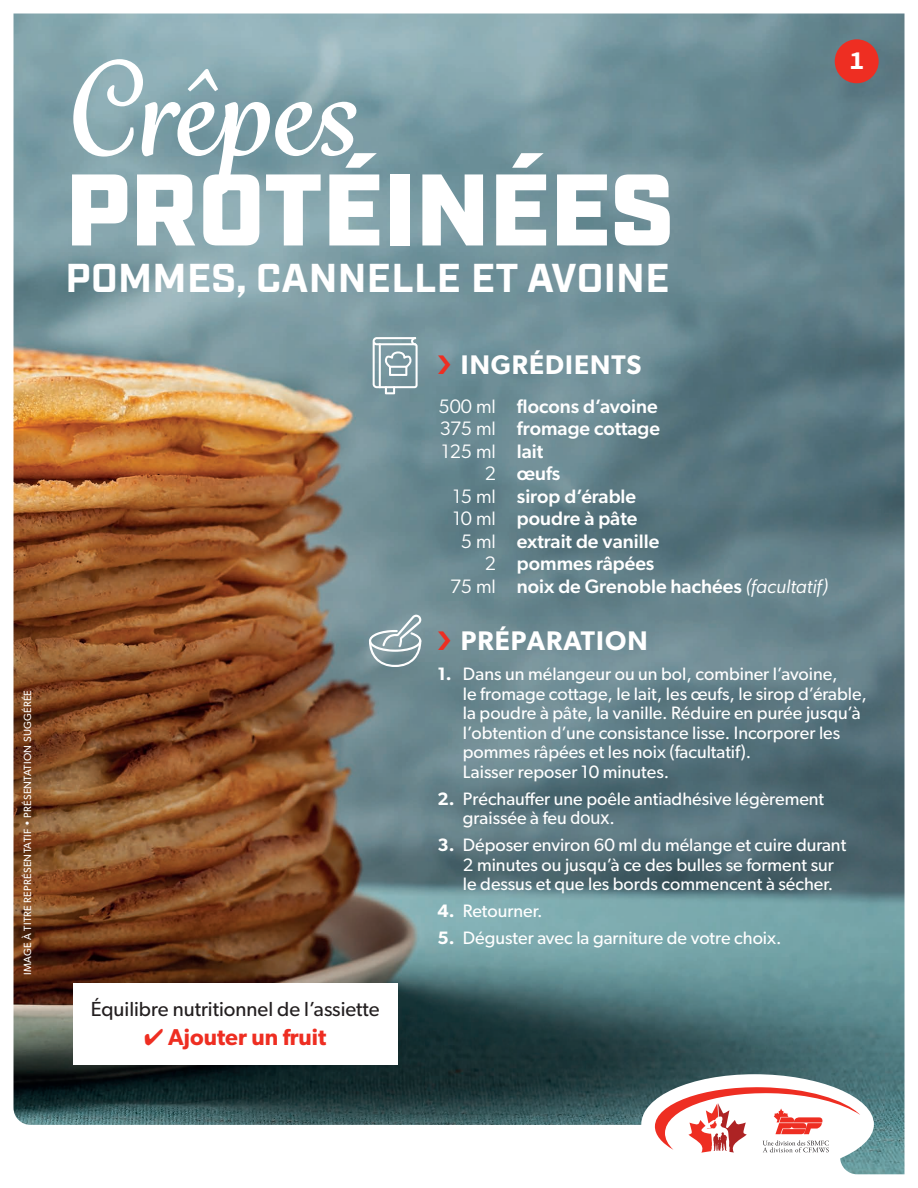
<style>
.page{position:relative;width:918px;height:1188px;background:#fff}
.page>*{position:absolute;margin:0;border:0;box-sizing:border-box;transform-origin:0 0}
.t1{font:700 124.8px "Grafolita Script";color:#fff}
.t2{font:900 101.4px "Industry";letter-spacing:.005em;color:#fff}
.t3{font:700 40.2px "Industry";letter-spacing:.01em;color:#fff}
.t4{font:600 27px "Gibson";letter-spacing:.04em;color:#fff}
.t5{font:25.5px "Source Code Variable";color:#fff}
.t6{font:600 22.95px "Gibson";color:#ee2e22}
.t7{font:20.4px "Gibson";color:#231f20}
.t8{font:500 19.5px "Gibson";color:#fff}
.t9{font:19.5px "Gibson";color:#fff}
.t10{font:18px/19.5px "Gibson";color:#fff}
.t11{font:10.5px "Gibson";letter-spacing:.025em;color:#fff}
.s1{font-weight:400}
.s2{font-weight:500}
.s3{font-weight:400;font-style:italic}
.s4{font-weight:600}
.s5{font-family:"Arial"}
</style>
<div class="page">
<img style="left:14px;top:14px;width:890px;height:1160px">
<svg style="left:641px;top:1074px;width:233px;height:100px"></svg>
<svg style="left:373px;top:337px;width:45px;height:57px"></svg>
<svg style="left:369px;top:615px;width:52px;height:52px;background:#95aab0"></svg>
<div style="left:835px;top:39px;width:44px;height:44px;background:#ee2e22;border-radius:50%"></div>
<div style="left:73px;top:984px;width:324px;height:81px;background:#fff"></div>
<svg style="left:438px;top:355px;width:12px;height:19px"></svg>
<svg style="left:438px;top:631px;width:12px;height:19px"></svg>
<p class="t11" style="left:21px;top:975px;width:287px;rotate:-90deg">IMAGE À TITRE REPRÉSENTATIF • PRÉSENTATION SUGGÉRÉE</p>
<p class="t1" style="left:65px;top:26px;width:291px">Crêpes</p>
<p class="t2" style="left:66px;top:149px;width:610px">PROTÉINÉES</p>
<p class="t3" style="left:66px;top:254px;width:605px">POMMES, CANNELLE ET AVOINE</p>
<p class="t5" style="left:849px;top:42px;width:17px">1</p>
<p class="t7" style="left:91px;top:997px;width:290px">Équilibre nutritionnel de l’assiette</p>
<p class="t6" style="left:144px;top:1023px;width:184px">✔ Ajouter un fruit</p>
<p class="t4" style="left:461px;top:348px;width:182px">INGRÉDIENTS</p>
<p class="t8" style="left:439px;top:394px;width:221px"><span class="s1">500 ml</span> flocons d’avoine</p>
<p class="t8" style="left:440px;top:417px;width:222px"><span class="s1">375 ml</span> fromage cottage</p>
<p class="t9" style="left:442px;top:439px;width:103px">125 ml <span class="s2">lait</span></p>
<p class="t8" style="left:485px;top:462px;width:77px"><span class="s1">2</span> œufs</p>
<p class="t8" style="left:453px;top:484px;width:185px"><span class="s1">15 ml</span> sirop d’érable</p>
<p class="t8" style="left:453px;top:507px;width:186px"><span class="s1">10 ml</span> poudre à pâte</p>
<p class="t8" style="left:461px;top:529px;width:200px"><span class="s1">5 ml</span> extrait de vanille</p>
<p class="t8" style="left:485px;top:552px;width:171px"><span class="s1">2</span> pommes râpées</p>
<p class="t8" style="left:450px;top:574px;width:379px"><span class="s1">75 ml</span> noix de Grenoble hachées <span class="s3">(facultatif)</span></p>
<p class="t4" style="left:461px;top:625px;width:188px">PRÉPARATION</p>
<p class="t10" style="left:463px;top:664px;width:406px;text-indent:-26px"><span class="s4">1.</span> Dans un mélangeur ou un bol, combiner l’avoine,<br>le fromage cottage, le lait, les œufs, le sirop d’érable, la poudre à pâte, la vanille. Réduire en purée jusqu’à l’obtention d’une consistance lisse. Incorporer les pommes râpées et les noix (facultatif).<br>Laisser reposer 10 minutes.</p>
<p class="t10" style="left:463px;top:789px;width:363px;text-indent:-26px"><span class="s4">2.</span> Préchauffer une poêle antiadhésive légèrement graissée à feu <span class="s5">doux</span>.</p>
<p class="t10" style="left:463px;top:835px;width:385px;text-indent:-26px"><span class="s4">3.</span> Déposer environ 60 ml du mélange et cuire durant<br>2 minutes ou jusqu’à ce des bulles se forment sur le dessus et que les bords commencent à sécher.</p>
<p class="t10" style="left:437px;top:901px;width:107px"><span class="s4">4.</span> Retourner.</p>
<p class="t10" style="left:437px;top:928px;width:346px"><span class="s4">5.</span> Déguster avec la garniture de votre choix.</p>
</div>
